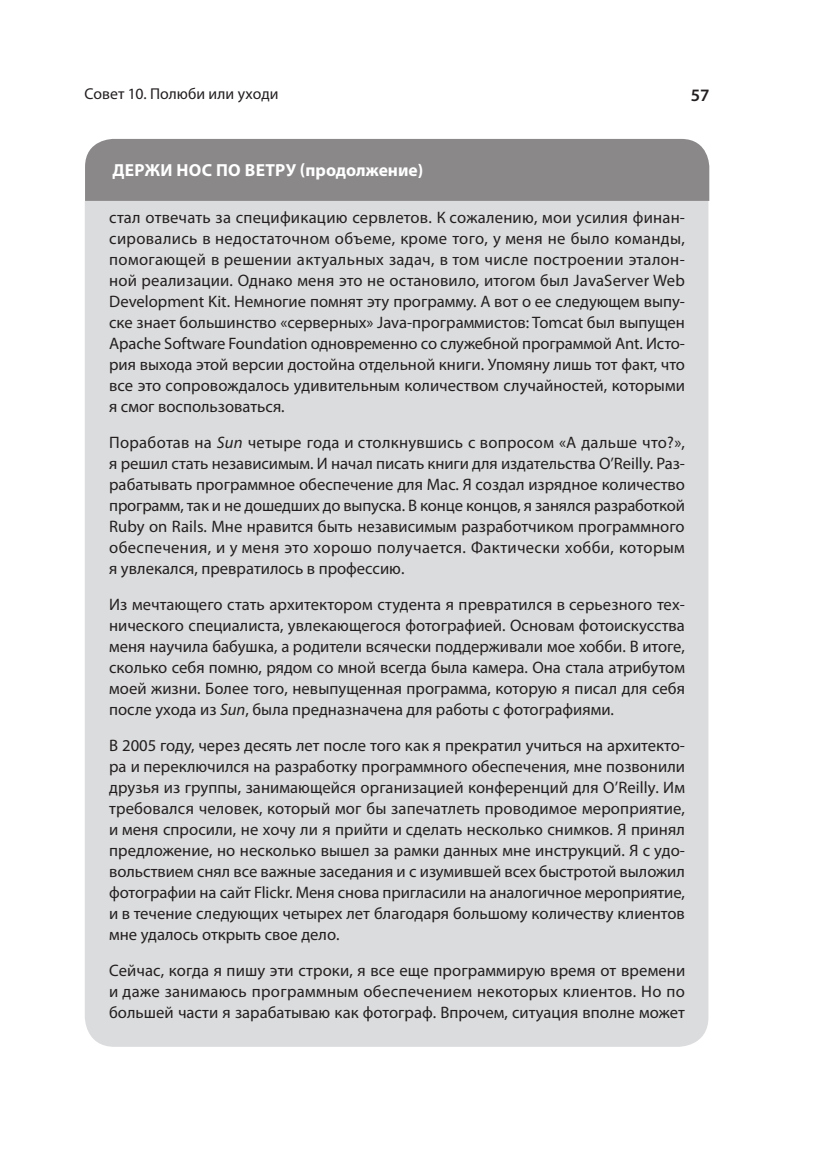
<style>
.page{position:relative;width:819px;height:1156px;background:#fff}
.page>*{position:absolute;margin:0;border:0;box-sizing:border-box;transform-origin:0 0}
.vrezka_nazv{font:700 17.5px "Myriad Pro";color:#fff}
.t1{font:600 17.5px "Myriad Pro";color:#231f20}
.vrezka_body{font:16.62px/21px "Myriad Pro";color:#231f20;text-align:justify}
.t2{font:15.75px "Myriad Pro";letter-spacing:.005em;color:#231f20}
.s1{font-style:italic}
</style>
<div class="page">
<div style="left:85px;top:139px;width:624px;height:62px;background:#8a8888"></div>
<div style="left:85px;top:201px;width:623px;height:846px;background:#dbdcdd"></div>
<p class="t2" style="left:84px;top:84px;width:196px">Совет 10. Полюби или уходи</p>
<p class="t1" style="left:690px;top:84px;width:20px">57</p>
<p class="vrezka_nazv" style="left:112px;top:159px;width:312px">ДЕРЖИ НОС ПО ВЕТРУ (продолжение)</p>
<p class="vrezka_body" style="left:109px;top:207px;width:577px">стал отвечать за спецификацию сервлетов. К сожалению, мои усилия финан&shy;сировались в недостаточном объеме, кроме того, у меня не было команды, помогающей в решении актуальных задач, в том числе построении эталон&shy;ной реализации. Однако меня это не остановило, итогом был JavaServer Web Development Kit. Немногие помнят эту программу. А вот о ее следующем выпу&shy;ске знает большинство «серверных» Java-программистов: Tomcat был выпущен Apache Software Foundation одновременно со служебной программой Ant. Исто&shy;рия выхода этой версии достойна отдельной книги. Упомяну лишь тот факт, что все это сопровождалось удивительным количеством случайностей, которыми я смог воспользоваться.</p>
<p class="vrezka_body" style="left:109px;top:432px;width:577px">Поработав на <span class="s1">Sun</span> четыре года и столкнувшись с вопросом «А дальше что?», я решил стать независимым. И начал писать книги для издательства O’Reilly. Раз&shy;рабатывать программное обеспечение для Mac. Я создал изрядное количество программ, так и не дошедших до выпуска. В конце концов, я занялся разработкой Ruby on Rails. Мне нравится быть независимым разработчиком программного обеспечения, и у меня это хорошо получается. Фактически хобби, которым я -увлекался, превратилось в профессию.</p>
<p class="vrezka_body" style="left:109px;top:594px;width:577px">Из мечтающего стать архитектором студента я превратился в серьезного тех&shy;нического специалиста, увлекающегося фотографией. Основам фотоискусства меня научила бабушка, а родители всячески поддерживали мое хобби. В итоге, сколько себя помню, рядом со мной всегда была камера. Она стала атрибутом моей жизни. Более того, невыпущенная программа, которую я писал для себя после ухода из <span class="s1">Sun</span>, была предназначена для работы с фотографиями.</p>
<p class="vrezka_body" style="left:109px;top:735px;width:577px">В 2005 году, через десять лет после того как я прекратил учиться на архитекто&shy;ра и переключился на разработку программного обеспечения, мне позвонили друзья из группы, занимающейся организацией конференций для O’Reilly. Им требовался человек, который мог бы запечатлеть проводимое мероприятие, и меня спросили, не хочу ли я прийти и сделать несколько снимков. Я принял предложение, но несколько вышел за рамки данных мне инструкций. Я с удо&shy;вольствием снял все важные заседания и с изумившей всех быстротой выложил фотографии на сайт Flickr. Меня снова пригласили на аналогичное мероприятие, и в течение следующих четырех лет благодаря большому количеству клиентов мне удалось открыть свое дело.</p>
<p class="vrezka_body" style="left:109px;top:959px;width:577px">Сейчас, когда я пишу эти строки, я все еще программирую время от времени и даже занимаюсь программным обеспечением некоторых клиентов. Но по большей части я зарабатываю как фотограф. Впрочем, ситуация вполне может</p>
</div>
